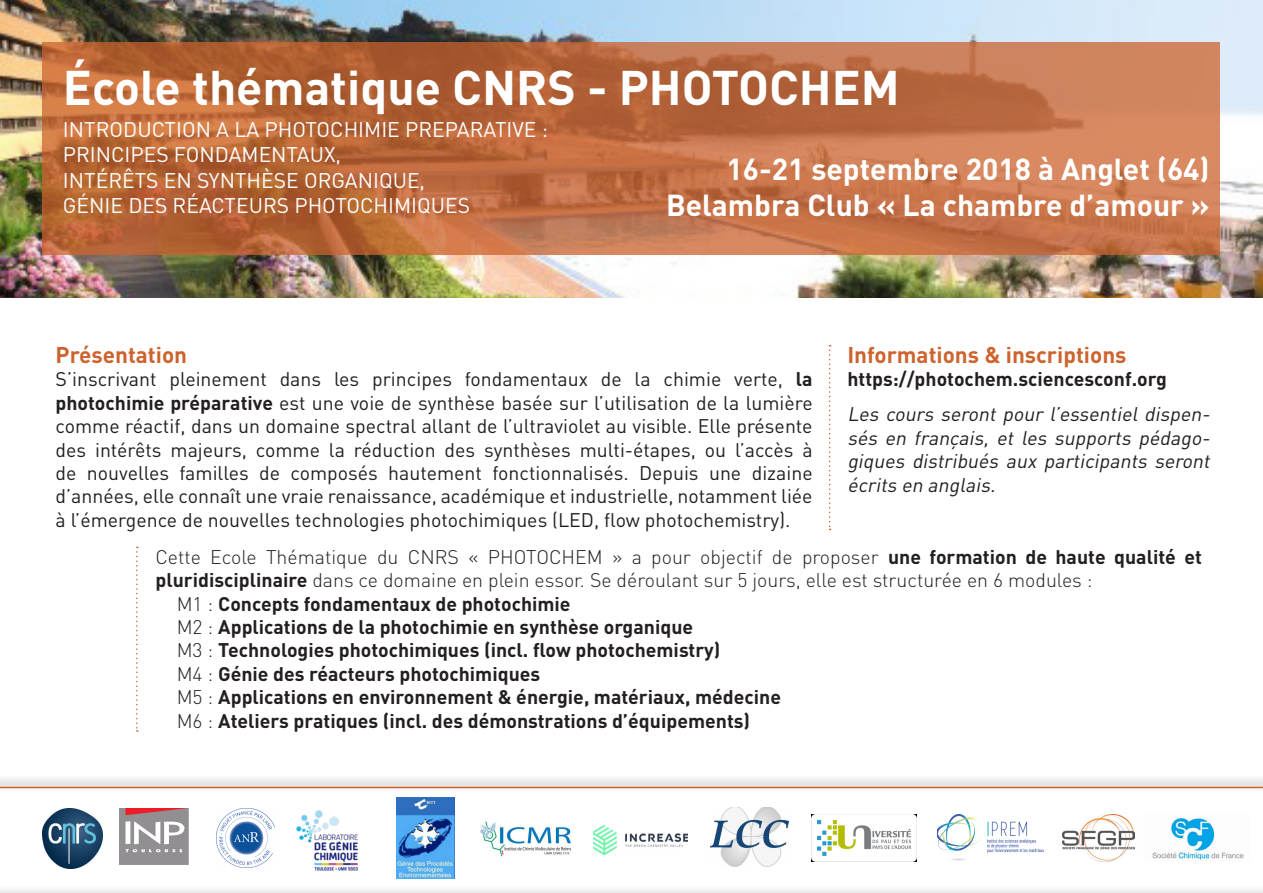
<style>
.page{position:relative;width:1263px;height:893px;background:#fff}
.page>*{position:absolute;margin:0;border:0;box-sizing:border-box;transform-origin:0 0}
.t1{font:700 48px "DIN Pro";color:#fff}
.t2{font:700 30px/36px "DIN Pro";color:#fff;text-align:right}
.t3{font:700 22.5px "DIN Pro";color:#cd632d}
.t4{font:21px/25.2px "DIN Pro";color:#fff}
.t5{font:19.5px/23.4px "DIN Pro";color:#231f20;text-align:justify}
.t6{font:700 19.5px "DIN Pro";color:#231f20}
.t7{font:300 19.5px/23.4px "DIN Pro";color:#231f20}
.t8{font:italic 19.5px/23.4px "DIN Pro";color:#231f20;text-align:justify}
.s1{font-weight:700}
.s2{font-weight:300}
</style>
<div class="page">
<img style="left:0;top:0;width:1263px;height:298px">
<svg style="left:43px;top:43px;width:1177px;height:212px;background:#be6d43"></svg>
<div style="left:0;top:775px;width:1263px;height:118px;background:#231f20;opacity:.75"></div>
<svg style="left:0;top:787px;width:1263px;height:106px"></svg>
<img style="left:43px;top:809px;width:59px;height:59px">
<img style="left:119px;top:809px;width:69px;height:56px">
<img style="left:216px;top:808px;width:58px;height:60px">
<img style="left:295px;top:808px;width:65px;height:65px">
<img style="left:479px;top:820px;width:95px;height:40px">
<img style="left:593px;top:826px;width:95px;height:28px">
<img style="left:710px;top:807px;width:79px;height:60px">
<img style="left:811px;top:814px;width:106px;height:47px">
<img style="left:1063px;top:814px;width:71px;height:47px">
<img style="left:937px;top:814px;width:106px;height:47px">
<img style="left:1144px;top:814px;width:106px;height:47px">
<img style="left:396px;top:798px;width:58px;height:81px">
<svg style="left:829px;top:345px;width:2px;height:185px"></svg>
<svg style="left:136px;top:547px;width:2px;height:185px"></svg>
<h1 class="t1" style="left:63px;top:55px;width:838px">École thématique CNRS - PHOTOCHEM</h1>
<p class="t4" style="left:63px;top:116px;width:487px">INTRODUCTION A LA PHOTOCHIMIE PREPARATIVE :<br>PRINCIPES FONDAMENTAUX,<br>INTÉRÊTS EN SYNTHÈSE ORGANIQUE,<br>GÉNIE DES RÉACTEURS PHOTOCHIMIQUES</p>
<h2 class="t2" style="left:666px;top:150px;width:545px">16-21 septembre 2018 à Anglet (64)<br>Belambra Club « La chambre d’amour »</h2>
<p class="t3" style="left:56px;top:340px;width:133px">Présentation</p>
<p class="t5" style="left:56px;top:367px;width:759px">S’inscrivant pleinement dans les principes fondamentaux de la chimie verte, <span class="s1">la photochimie préparative</span> est une voie de synthèse basée sur l’utilisation de la lumière comme réactif, dans un domaine spectral allant de l’ultraviolet au visible. Elle présente des intérêts majeurs, comme la réduction des synthèses multi-étapes, ou l’accès à de nouvelles familles de composés hautement fonctionnalisés. Depuis une dizaine d’années, elle connaît une vraie renaissance, académique et industrielle, notamment liée à l’émergence de nouvelles technologies photochimiques (LED, flow photochemistry).</p>
<p class="t3" style="left:847px;top:340px;width:281px">Informations &amp; inscriptions</p>
<p class="t6" style="left:847px;top:366px;width:321px">https://photochem.sciencesconf.org</p>
<p class="t8" style="left:847px;top:402px;width:368px">Les cours seront pour l’essentiel dispen&shy;sés en français, et les supports pédago&shy;giques distribués aux participants seront écrits en anglais.</p>
<p class="t7" style="left:155px;top:544px;width:1048px">Cette Ecole Thématique du CNRS « PHOTOCHEM » a pour objectif de proposer <span class="s1">une formation de haute qualité et pluridisciplinaire</span> dans ce domaine en plein essor. Se déroulant sur 5 jours, elle est structurée en 6 modules :</p>
<p class="t6" style="left:177px;top:590px;width:395px"><span class="s2">M1 :</span> Concepts fondamentaux de photochimie</p>
<p class="t6" style="left:177px;top:614px;width:518px"><span class="s2">M2 :</span> Applications de la photochimie en synthèse organique</p>
<p class="t6" style="left:177px;top:637px;width:545px"><span class="s2">M3 :</span> Technologies photochimiques (incl. flow photochemistry)</p>
<p class="t6" style="left:177px;top:660px;width:365px"><span class="s2">M4 :</span> Génie des réacteurs photochimiques</p>
<p class="t6" style="left:177px;top:684px;width:606px"><span class="s2">M5 :</span> Applications en environnement &amp; énergie, matériaux, médecine</p>
<p class="t6" style="left:177px;top:707px;width:575px"><span class="s2">M6 :</span> Ateliers pratiques (incl. des démonstrations d’équipements)</p>
</div>
